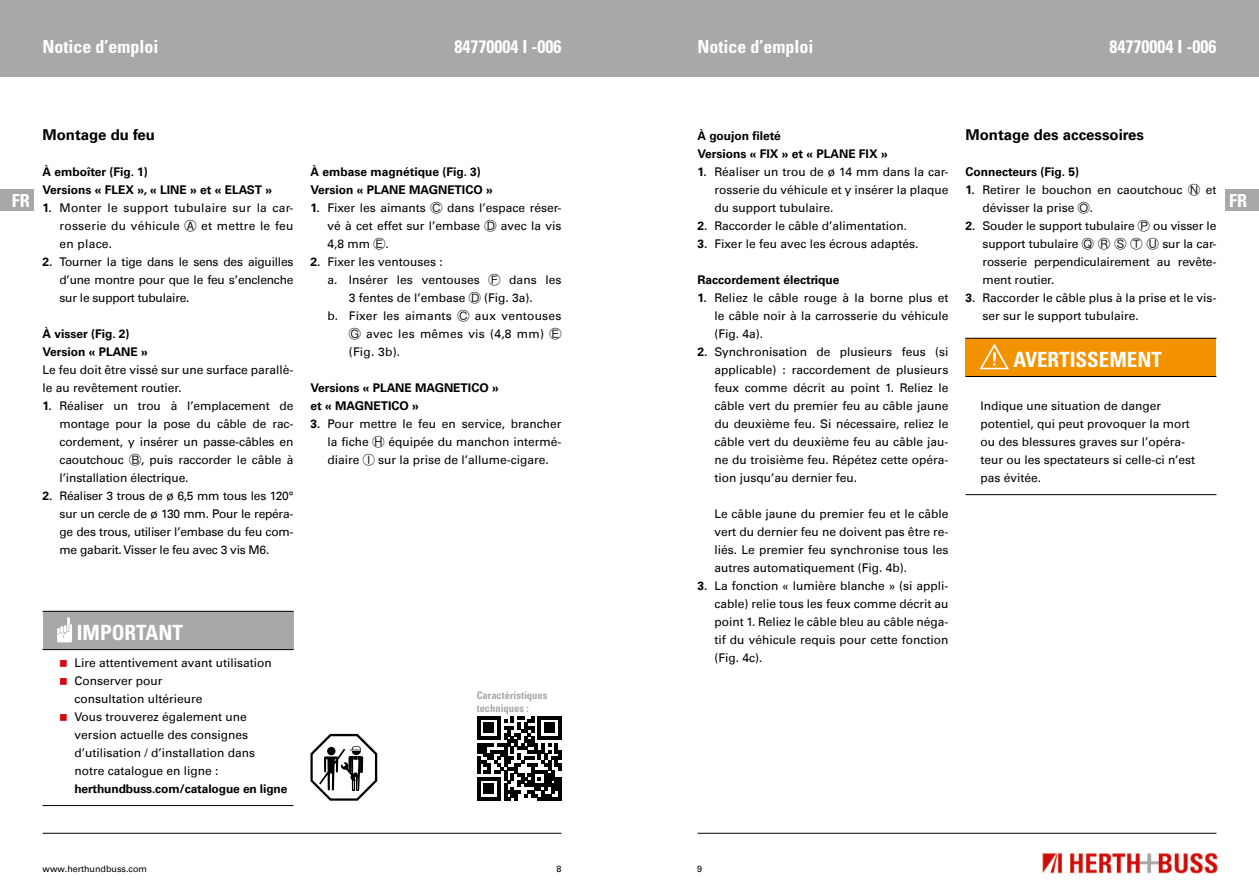
<style>
.page{position:relative;width:1259px;height:893px;background:#fff}
.page>*{position:absolute;margin:0;border:0;box-sizing:border-box;transform-origin:0 0}
.t1{font:700 condensed 21px "Univers";color:#fff}
.t2{font:700 condensed 18px "Univers";color:#fff}
.t3{font:700 15px "Univers Com 65";color:#000}
.t4{font:12px/18px "Univers Com 55 Roman";color:#000;text-align:justify}
.t5{font:700 12px/18px "Univers Com 65";color:#000}
.t6{font:12px "Univers Com 55 Roman";letter-spacing:.02em;color:#000}
.t7{font:700 condensed 10.5px/12.6px "Univers";color:#a8a8a7}
.t8{font:9px "Univers Com 55 Roman";color:#000}
.s1{font-family:"Univers Com 65";font-weight:700}
.s2{font-family:"Ping Fang SC"}
</style>
<div class="page">
<div style="left:0;top:0;width:629px;height:77px;background:#a8a8a7"></div>
<div style="left:629px;top:0;width:630px;height:77px;background:#a8a8a7"></div>
<img style="left:1042px;top:852px;width:176px;height:22px">
<hr style="left:43px;top:833px;width:518px;height:1px;background:#000">
<hr style="left:697px;top:833px;width:519px;height:1px;background:#000">
<div style="left:1225px;top:189px;width:34px;height:21px;background:#a8a8a7"></div>
<div style="left:0;top:189px;width:34px;height:21px;background:#a8a8a7"></div>
<div style="left:965px;top:338px;width:251px;height:38px;background:#f39200"></div>
<hr style="left:965px;top:338px;width:251px;height:1px;background:#000">
<hr style="left:965px;top:376px;width:251px;height:1px;background:#000">
<hr style="left:965px;top:494px;width:251px;height:1px;background:#000">
<svg style="left:980px;top:344px;width:28px;height:25px"></svg>
<svg style="left:310px;top:734px;width:67px;height:67px"></svg>
<div style="left:43px;top:611px;width:250px;height:39px;background:#a8a8a7"></div>
<hr style="left:43px;top:611px;width:250px;height:1px;background:#000">
<hr style="left:43px;top:805px;width:250px;height:1px;background:#000">
<hr style="left:43px;top:649px;width:250px;height:1px;background:#000">
<svg style="left:57px;top:617px;width:15px;height:25px"></svg>
<svg style="left:477px;top:716px;width:84px;height:85px"></svg>
<h2 class="t2" style="left:43px;top:35px;width:118px">Notice d’emploi</h2>
<h2 class="t2" style="left:454px;top:35px;width:108px">84770004 I -006</h2>
<h2 class="t2" style="left:697px;top:35px;width:118px">Notice d’emploi</h2>
<h2 class="t2" style="left:1109px;top:35px;width:108px">84770004 I -006</h2>
<p class="t5" style="left:697px;top:127px;width:192px">À goujon fileté<br>Versions « FIX » et « PLANE FIX »</p>
<p class="t4" style="left:714px;top:163px;width:235px;text-indent:-17px"><span class="s1">1.</span> Réaliser un trou de ø 14 mm dans la car&shy;rosserie du véhicule et y insérer la plaque du support tubulaire.</p>
<p class="t4" style="left:697px;top:217px;width:211px"><span class="s1">2.</span> Raccorder le câble d’alimentation.</p>
<p class="t4" style="left:697px;top:235px;width:222px"><span class="s1">3.</span> Fixer le feu avec les écrous adaptés.</p>
<p class="t5" style="left:697px;top:271px;width:143px">Raccordement électrique</p>
<p class="t4" style="left:714px;top:289px;width:235px;text-indent:-17px"><span class="s1">1.</span> Reliez le câble rouge à la borne plus et le câble noir à la carrosserie du véhicule (Fig. 4a).</p>
<p class="t4" style="left:714px;top:343px;width:235px;text-indent:-17px"><span class="s1">2.</span> Synchronisation de plusieurs feus (si applicable) : raccordement de plusieurs feux comme décrit au point 1. Reliez le câble vert du premier feu au câble jaune du deuxième feu. Si nécessaire, reliez le câble vert du deuxième feu au câble jau&shy;ne du troisième feu. Répétez cette opéra&shy;tion jusqu’au dernier feu.</p>
<p class="t4" style="left:714px;top:505px;width:235px">Le câble jaune du premier feu et le câble vert du dernier feu ne doivent pas être re&shy;liés. Le premier feu synchronise tous les autres automatiquement (Fig. 4b).</p>
<p class="t4" style="left:714px;top:577px;width:235px;text-indent:-17px"><span class="s1">3.</span> La fonction « lumière blanche » (si appli&shy;cable) relie tous les feux comme décrit au point 1. Reliez le câble bleu au câble néga&shy;tif du véhicule requis pour cette fonction (Fig. 4c).</p>
<p class="t3" style="left:43px;top:126px;width:114px">Montage du feu</p>
<p class="t5" style="left:43px;top:163px;width:231px">À emboîter (Fig. 1)<br>Versions « FLEX », « LINE » et « ELAST »</p>
<p class="t4" style="left:60px;top:199px;width:235px;text-indent:-17px"><span class="s1">1.</span> Monter le support tubulaire sur la car&shy;rosserie du véhicule <span class="s2">Ⓐ</span> et mettre le feu en place.</p>
<p class="t4" style="left:60px;top:253px;width:235px;text-indent:-17px"><span class="s1">2.</span> Tourner la tige dans le sens des aiguilles d’une montre pour que le feu s’enclenche sur le support tubulaire.</p>
<p class="t5" style="left:43px;top:325px;width:107px">À visser (Fig. 2)<br>Version « PLANE »</p>
<p class="t4" style="left:43px;top:361px;width:252px">Le feu doit être vissé sur une surface parallè&shy;le au revêtement routier.</p>
<p class="t4" style="left:60px;top:397px;width:235px;text-indent:-17px"><span class="s1">1.</span> Réaliser un trou à l’emplacement de montage pour la pose du câble de rac&shy;cordement, y insérer un passe-câbles en caoutchouc <span class="s2">Ⓑ</span>, puis raccorder le câble à l’installation électrique.</p>
<p class="t4" style="left:60px;top:487px;width:235px;text-indent:-17px"><span class="s1">2.</span> Réaliser 3 trous de ø 6,5 mm tous les 120° sur un cercle de ø 130 mm. Pour le repéra&shy;ge des trous, utiliser l’embase du feu com&shy;me gabarit. Visser le feu avec 3 vis M6.</p>
<p class="t3" style="left:965px;top:126px;width:180px">Montage des accessoires</p>
<p class="t5" style="left:965px;top:163px;width:115px">Connecteurs (Fig. 5)</p>
<p class="t4" style="left:982px;top:181px;width:235px;text-indent:-17px"><span class="s1">1.</span> Retirer le bouchon en caoutchouc <span class="s2">Ⓝ</span> et dévisser la prise <span class="s2">Ⓞ</span>.</p>
<p class="t4" style="left:982px;top:217px;width:235px;text-indent:-17px"><span class="s1">2.</span> Souder le support tubulaire <span class="s2">Ⓟ</span> ou visser le support tubulaire <span class="s2">Ⓠ Ⓡ Ⓢ Ⓣ Ⓤ</span> sur la car&shy;rosserie perpendiculairement au revête&shy;ment routier.</p>
<p class="t4" style="left:982px;top:289px;width:235px;text-indent:-17px"><span class="s1">3.</span> Raccorder le câble plus à la prise et le vis&shy;ser sur le support tubulaire.</p>
<h1 class="t1" style="left:1013px;top:346px;width:150px">AVERTISSEMENT</h1>
<p class="t4" style="left:980px;top:397px;width:216px;text-align:left">Indique une situation de danger potentiel, qui peut provoquer la mort ou des blessures graves sur l’opéra&shy;teur ou les spectateurs si celle-ci n’est pas évitée.</p>
<p class="t5" style="left:310px;top:163px;width:184px">À embase magnétique (Fig. 3)<br>Version « PLANE MAGNETICO »</p>
<p class="t4" style="left:327px;top:199px;width:235px;text-indent:-17px"><span class="s1">1.</span> Fixer les aimants <span class="s2">Ⓒ</span> dans l’espace réser&shy;vé à cet effet sur l’embase <span class="s2">Ⓓ</span> avec la vis 4,8 mm <span class="s2">Ⓔ</span>.</p>
<p class="t4" style="left:310px;top:253px;width:134px"><span class="s1">2.</span> Fixer les ventouses :</p>
<p class="t4" style="left:327px;top:271px;width:235px">a. Insérer les ventouses <span class="s2">Ⓕ</span> dans les</p>
<p class="t4" style="left:349px;top:289px;width:186px">3 fentes de l’embase <span class="s2">Ⓓ</span> (Fig. 3a).</p>
<p class="t6" style="left:327px;top:308px;width:235px">b. Fixer les aimants <span class="s2">Ⓒ</span> aux ventouses</p>
<p class="t6" style="left:349px;top:326px;width:214px"><span class="s2">Ⓖ</span> avec les mêmes vis (4,8 mm) <span class="s2">Ⓔ</span></p>
<p class="t4" style="left:349px;top:343px;width:53px">(Fig. 3b).</p>
<p class="t5" style="left:310px;top:379px;width:190px">Versions « PLANE MAGNETICO » et « MAGNETICO »</p>
<p class="t4" style="left:327px;top:415px;width:235px;text-indent:-17px"><span class="s1">3.</span> Pour mettre le feu en service, brancher la fiche <span class="s2">Ⓗ</span> équipée du manchon intermé&shy;diaire <span class="s2">Ⓘ</span> sur la prise de l’allume-cigare.</p>
<h2 class="t2" style="left:12px;top:189px;width:19px">FR</h2>
<h2 class="t2" style="left:1229px;top:189px;width:19px">FR</h2>
<h1 class="t1" style="left:77px;top:619px;width:108px">IMPORTANT</h1>
<p class="t4" style="left:74px;top:653px;width:199px;text-align:left">Lire attentivement avant utilisation<br>Conserver pour<br>consultation ultérieure<br>Vous trouverez également une version actuelle des consignes d’utilisation / d’installation dans notre catalogue en ligne :</p>
<p class="t5" style="left:74px;top:780px;width:215px">herthundbuss.com/catalogue en ligne</p>
<p class="t7" style="left:477px;top:689px;width:72px">Caractéristiques techniques :</p>
<p class="t8" style="left:43px;top:863px;width:106px">www.herthundbuss.com</p>
<p class="t8" style="left:556px;top:863px;width:7px">8</p>
<p class="t8" style="left:697px;top:863px;width:7px">9</p>
</div>
